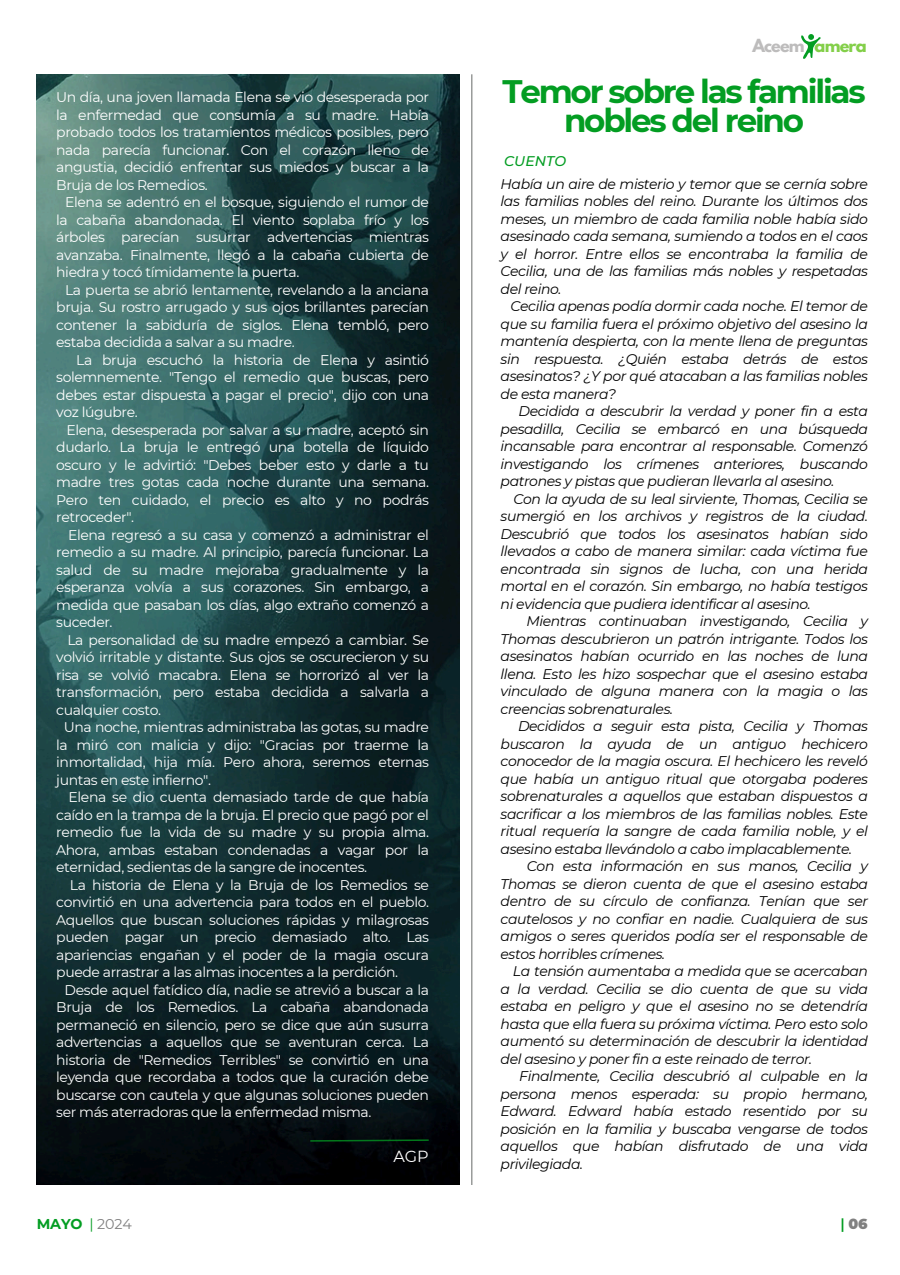
<style>
.page{position:relative;width:900px;height:1275px;background:#fff}
.page>*{position:absolute;margin:0;border:0;box-sizing:border-box;transform-origin:0 0}
.t1{font:700 32.6px/28.4px "Montserrat";letter-spacing:-.065em;color:#039d22;text-align:center}
.t2{font:700 16px "League Spartan";letter-spacing:-.05em;color:#bdbcbc}
.t3{font:16px "Montserrat";color:#fff}
.t4{font:700 14.2px "Montserrat";color:#039d22}
.t5{font:900 14.2px "Montserrat";color:#808080}
.t6{font:14px/17.4px "Montserrat";letter-spacing:-.03em;color:#fff;text-align:justify}
.t7{font:italic 14px/17.4px "Montserrat";letter-spacing:-.03em;color:#000;text-align:justify}
.t8{font:italic 500 14px "Montserrat";color:#039d22}
.s1{color:#83cf49}
.s2{font-weight:400}
.s3{font-weight:400;color:#808080}
.s4{font-weight:600;color:#039d22}
</style>
<div class="page">
<svg style="left:801px;top:34px;width:20px;height:25px"></svg>
<img style="left:37px;top:74px;width:423px;height:1110px">
<svg style="left:309px;top:1139px;width:121px;height:3px"></svg>
<hr style="left:471px;top:74px;width:2px;height:1111px;background:#999b9a">
<p class="t6" style="left:56px;top:89px;width:374px">Un día, una joven llamada Elena se vio desesperada por la enfermedad que consumía a su madre. Había probado todos los tratamientos médicos posibles, pero nada parecía funcionar. Con el corazón lleno de angustia, decidió enfrentar sus miedos y buscar a la Bruja de los Remedios.</p>
<p class="t6" style="left:56px;top:194px;width:374px;text-indent:9px">Elena se adentró en el bosque, siguiendo el rumor de la cabaña abandonada. El viento soplaba frío y los á rboles parecían susurrar advertencias mientras avanzaba. Finalmente, llegó a la cabaña cubierta de hiedra y tocó tímidamente la puerta.</p>
<p class="t6" style="left:56px;top:281px;width:374px;text-indent:9px">La puerta se abrió lentamente, revelando a la anciana bruja. Su rostro arrugado y sus ojos brillantes parecían contener la sabiduría de siglos. Elena tembló, pero estaba decidida a salvar a su madre.</p>
<p class="t6" style="left:56px;top:351px;width:374px;text-align:left;text-indent:20px">La bruja escuchó la historia de Elena y asintió solemnemente. "Tengo el remedio que buscas, pero debes estar dispuesta a pagar el precio", dijo con una voz lúgubre.</p>
<p class="t6" style="left:56px;top:421px;width:374px;text-indent:10px">Elena, desesperada por salvar a su madre, aceptó sin dudarlo. La bruja le entregó una botella de líquido oscuro y le advirtió: "Debes beber esto y darle a tu madre tres gotas cada noche durante una semana.<br>Pero ten cuidado, el precio es alto y no podrás retroceder".</p>
<p class="t6" style="left:56px;top:526px;width:374px;text-indent:12px">Elena regresó a su casa y comenzó a administrar el remedio a su madre. Al principio, parecía funcionar. La salud de su madre mejoraba gradualmente y la esperanza volvía a sus corazones. Sin embargo, a medida que pasaban los días, algo extraño comenzó a suceder.</p>
<p class="t6" style="left:56px;top:631px;width:374px;text-indent:11px">La personalidad de su madre empezó a cambiar. Se volvió irritable y distante. Sus ojos se oscurecieron y su risa se volvió macabra. Elena se horrorizó al ver la transformación, pero estaba decidida a salvarla a cualquier costo.</p>
<p class="t6" style="left:56px;top:719px;width:374px;text-indent:7px">Una noche, mientras administraba las gotas, su madre la miró con malicia y dijo: "Gracias por traerme la inmortalidad, hija mía. Pero ahora, seremos eternas juntas en este infierno".</p>
<p class="t6" style="left:56px;top:789px;width:374px;text-indent:12px">Elena se dio cuenta demasiado tarde de que había caído en la trampa de la bruja. El precio que pagó por el remedio fue la vida de su madre y su propia alma.<br>Ahora, ambas estaban condenadas a vagar por la eternidad, sedientas de la sangre de inocentes.</p>
<h2 class="t6" style="left:56px;top:876px;width:374px;text-indent:14px">La historia de Elena y la Bruja de los Remedios se convirtió en una advertencia para todos en el pueblo.<br>Aquellos que buscan soluciones rá pidas y milagrosas pueden pagar un precio demasiado alto. Las apariencias engañan y el poder de la magia oscura puede arrastrar a las almas inocentes a la perdición.</h2>
<h1 class="t6" style="left:56px;top:981px;width:374px;text-indent:8px">Desde aquel fatídico día, nadie se atrevió a buscar a la Bruja de los Remedios. La cabaña abandonada permaneció en silencio, pero se dice que aú n susurra advertencias a aquellos que se aventuran cerca. La historia de "Remedios Terribles" se convirtió en una leyenda que recordaba a todos que la curación debe buscarse con cautela y que algunas soluciones pueden ser más aterradoras que la enfermedad misma.</h1>
<h3 class="t3" style="left:393px;top:1147px;width:37px">AGP</h3>
<p class="t2" style="left:752px;top:37px;width:116px">Aceem <span class="s1">amera</span></p>
<p class="t1" style="left:502px;top:77px;width:365px">Temor sobre las familias nobles del reino</p>
<h5 class="t8" style="left:504px;top:152px;width:63px">CUENTO</h5>
<p class="t7" style="left:501px;top:175px;width:369px">Había un aire de misterio y temor que se cernía sobre las familias nobles del reino. Durante los ú ltimos dos meses, un miembro de cada familia noble había sido asesinado cada semana, sumiendo a todos en el caos y el horror. Entre ellos se encontraba la familia de Cecilia, una de las familias más nobles y respetadas del reino.</p>
<p class="t7" style="left:501px;top:297px;width:369px;text-indent:10px">Cecilia apenas podía dormir cada noche. El temor de que su familia fuera el próximo objetivo del asesino la mantenía despierta, con la mente llena de preguntas sin respuesta. ¿Quién estaba detrás de estos asesinatos? ¿Y por qué atacaban a las familias nobles de esta manera?</p>
<p class="t7" style="left:501px;top:402px;width:369px;text-align:left;text-indent:18px">Decidida a descubrir la verdad y poner fin a esta pesadilla, Cecilia se embarcó en una búsqueda incansable para encontrar al responsable. Comenzó investigando los crímenes anteriores, buscando patrones y pistas que pudieran llevarla al asesino.</p>
<p class="t7" style="left:501px;top:490px;width:369px;text-indent:13px">Con la ayuda de su leal sirviente, Thomas, Cecilia se sumergió en los archivos y registros de la ciudad.<br>Descubrió que todos los asesinatos habían sido llevados a cabo de manera similar: cada víctima fue encontrada sin signos de lucha, con una herida mortal en el corazón. Sin embargo, no había testigos ni evidencia que pudiera identificar al asesino.</p>
<p class="t7" style="left:501px;top:612px;width:369px;text-indent:26px">Mientras continuaban investigando, Cecilia y Thomas descubrieron un patrón intrigante. Todos los asesinatos habían ocurrido en las noches de luna llena. Esto les hizo sospechar que el asesino estaba vinculado de alguna manera con la magia o las creencias sobrenaturales.</p>
<p class="t7" style="left:501px;top:717px;width:369px;text-align:left;text-indent:17px">Decididos a seguir esta pista, Cecilia y Thomas buscaron la ayuda de un antiguo hechicero conocedor de la magia oscura. El hechicero les reveló que había un antiguo ritual que otorgaba poderes sobrenaturales a aquellos que estaban dispuestos a sacrificar a los miembros de las familias nobles. Este ritual requería la sangre de cada familia noble, y el asesino estaba llevándolo a cabo implacablemente.</p>
<p class="t7" style="left:501px;top:857px;width:369px;text-indent:26px">Con esta información en sus manos, Cecilia y Thomas se dieron cuenta de que el asesino estaba dentro de su círculo de confianza. Tenían que ser cautelosos y no confiar en nadie. Cualquiera de sus amigos o seres queridos podía ser el responsable de estos horribles crímenes.</p>
<p class="t7" style="left:501px;top:962px;width:369px;text-indent:12px">La tensión aumentaba a medida que se acercaban a la verdad. Cecilia se dio cuenta de que su vida estaba en peligro y que el asesino no se detendría hasta que ella fuera su próxima víctima. Pero esto solo aumentó su determinación de descubrir la identidad del asesino y poner fin a este reinado de terror.</p>
<h4 class="t7" style="left:501px;top:1067px;width:369px;text-indent:19px">Finalmente, Cecilia descubrió al culpable en la persona menos esperada: su propio hermano, Edward. Edward había estado resentido por su posición en la familia y buscaba vengarse de todos aquellos que habían disfrutado de una vida privilegiada.</h4>
<p class="t4" style="left:37px;top:1215px;width:96px">MAYO <span class="s2">|</span> <span class="s3">2024</span></p>
<p class="t5" style="left:841px;top:1215px;width:29px"><span class="s4">|</span> 06</p>
</div>
